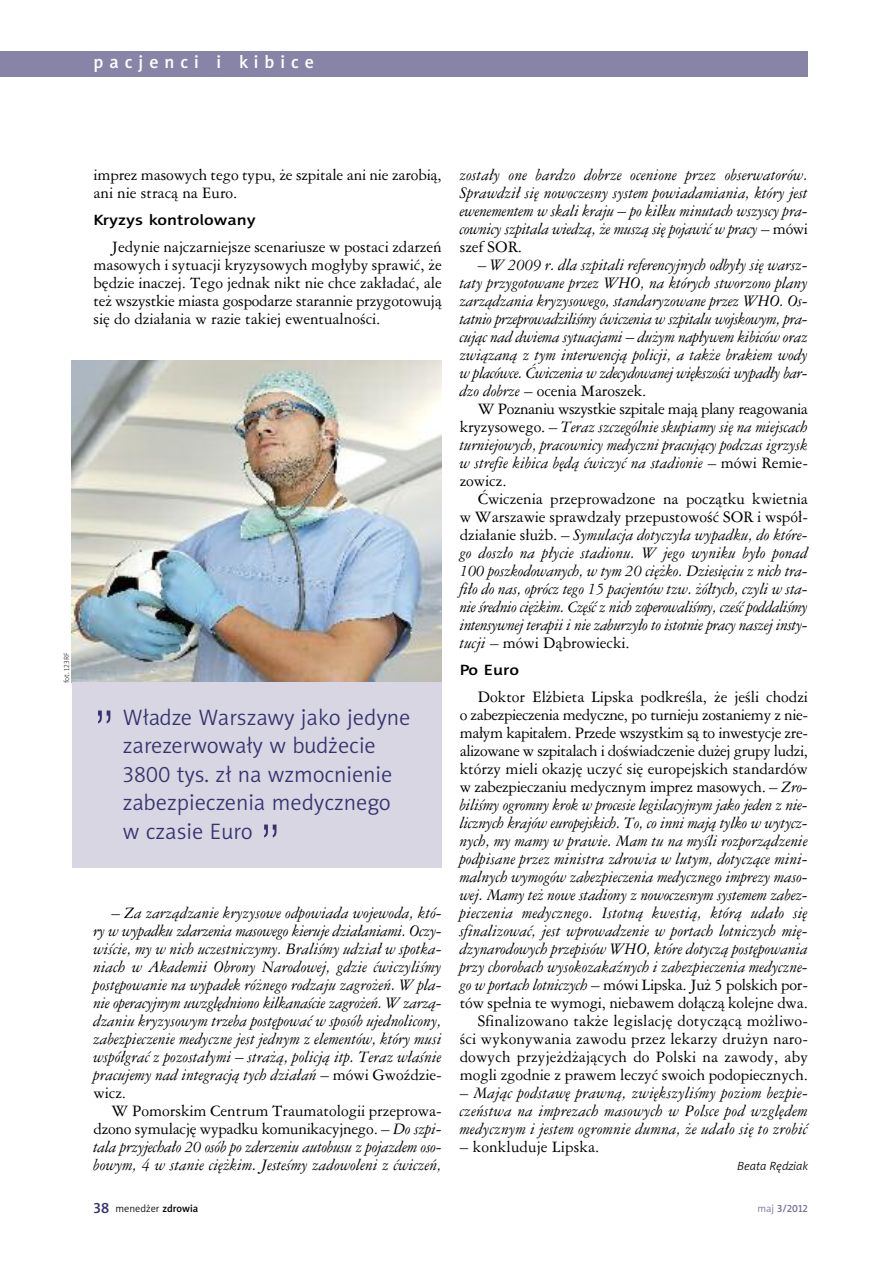
<style>
.page{position:relative;width:893px;height:1263px;background:#fff}
.page>*{position:absolute;margin:0;border:0;box-sizing:border-box;transform-origin:0 0}
.t1{font:52.5px "Swis 721 Lt PL";color:#36326d}
.t2{font:22.5px/28.5px "Naomi Sans EFNPS Light";color:#36326d}
.t3{font:18px "Naomi Sans EFNPS Medium";letter-spacing:.335em;color:#fff}
.t4{font:italic 15px/18px "Ameri Garmnd PL";letter-spacing:-.005em;color:#000;text-align:justify}
.t5{font:15px/18px "Ameri Garmnd PL";color:#000}
.t6{font:15px "Naomi Sans EFNPS Medium";color:#000;scale:1.2 1}
.t7{font:italic 12px "Naomi Sans EFNPS Light";color:#000}
.t8{font:10.5px "Naomi Sans EFNPS Light";color:#000}
.t9{font:10.5px "Naomi Sans EFNPS Medium";color:#727099}
.t10{font:7.5px "Naomi Sans EFNPS Thin";color:#000}
.s1{font-style:normal}
.s2{font-family:"Naomi Sans EFNPS Medium";font-size:15px;color:#36326d}
.s3{font-family:"Naomi Sans EFNPS Medium"}
.s4{font-family:"Naomi Sans EFNPS Light"}
</style>
<div class="page">
<div style="left:0;top:51px;width:808px;height:26px;background:#8784a8"></div>
<img style="left:72px;top:360px;width:370px;height:322px">
<div style="left:72px;top:682px;width:370px;height:185px;background:#d7d6e2"></div>
<p class="t3" style="left:94px;top:55px;width:222px">pacjenci i kibice</p>
<p class="t10" style="left:64px;top:683px;width:32px;rotate:-90deg">fot. 123RF</p>
<p class="t5" style="left:94px;top:166px;width:350px">imprez masowych tego typu, że szpitale ani nie zarobią, ani nie stracą na Euro.</p>
<p class="t6" style="left:94px;top:214px;width:137px">Kryzys kontrolowany</p>
<p class="t5" style="left:94px;top:238px;width:350px;text-align:justify;text-indent:18px">Jedynie najczarniejsze scenariusze w postaci zdarzeń masowych i sytuacji kryzysowych mogłyby sprawić, że będzie inaczej. Tego jednak nikt nie chce zakładać, ale też wszystkie miasta gospodarze starannie przygotowują się do działania w razie takiej ewentualności.</p>
<h1 class="t1" style="left:93px;top:702px;width:24px">”</h1>
<h2 class="t2" style="left:123px;top:705px;width:289px">Władze Warszawy jako jedyne zarezerwowały w budżecie<br>3800 tys. zł na wzmocnienie zabezpieczenia medycznego w czasie Euro</h2>
<h1 class="t1" style="left:259px;top:816px;width:24px">”</h1>
<p class="t4" style="left:94px;top:904px;width:350px;text-indent:18px"><span class="s1">–</span> Za zarządzanie kryzysowe odpowiada wojewoda, któ&shy;ry w wypadku zdarzenia masowego kieruje działaniami. Oczy&shy;wiście, my w nich uczestniczymy. Braliśmy udział w spotka&shy;niach w Akademii Obrony Narodowej, gdzie ćwiczyliśmy postępowanie na wypadek różnego rodzaju zagrożeń. W pla&shy;nie operacyjnym uwzględniono kilkanaście zagrożeń. W zarzą&shy;dzaniu kryzysowym trzeba postępować w sposób ujednolicony, zabezpieczenie medyczne jest jednym z elementów, który musi współgrać z pozostałymi – strażą, policją itp. Teraz właśnie pracujemy nad integracją tych działań <span class="s1">– mówi Gwoździe&shy;wicz.</span></p>
<p class="t4" style="left:94px;top:1102px;width:350px;text-indent:18px"><span class="s1">W Pomorskim Centrum Traumatologii przeprowa&shy;dzono symulację wypadku komunikacyjnego. –</span> Do szpi&shy;tala przyjechało 20 osób po zderzeniu autobusu z pojazdem oso&shy;bowym, 4 w stanie ciężkim. Jesteśmy zadowoleni z ćwiczeń,</p>
<p class="t4" style="left:460px;top:166px;width:350px">zostały one bardzo dobrze ocenione przez obserwatorów.<br>Sprawdził się nowoczesny system powiadamiania, który jest ewenementem w skali kraju – po kilku minutach wszyscy pra&shy;cownicy szpitala wiedzą, że muszą się pojawić w pracy <span class="s1">– mówi szef SOR.</span></p>
<p class="t4" style="left:460px;top:256px;width:350px;text-indent:18px"><span class="s1">–</span> W 2009 r. dla szpitali referencyjnych odbyły się warsz&shy;taty przygotowane przez WHO, na których stworzono plany zarządzania kryzysowego, standaryzowane przez WHO. Os&shy;tatnio przeprowadziliśmy ćwiczenia w szpitalu wojskowym, pra&shy;cując nad dwiema sytuacjami – dużym napływem kibiców oraz związaną z tym interwencją policji, a także brakiem wody w placówce. Ćwiczenia w zdecydowanej większości wypadły bar&shy;dzo dobrze <span class="s1">– ocenia Maroszek.</span></p>
<p class="t4" style="left:460px;top:400px;width:350px;text-indent:18px"><span class="s1">W Poznaniu wszystkie szpitale mają plany reagowania kryzysowego. –</span> Teraz szczególnie skupiamy się na miejscach turniejowych, pracownicy medyczni pracujący podczas igrzysk w strefie kibica będą ćwiczyć na stadionie <span class="s1">– mówi Remie&shy;zowicz.</span></p>
<p class="t4" style="left:460px;top:490px;width:350px;text-indent:18px"><span class="s1">Ćwiczenia przeprowadzone na początku kwietnia w Warszawie sprawdzały przepustowość SOR i współ&shy;działanie służb. –</span> Symulacja dotyczyła wypadku, do które&shy;go doszło na płycie stadionu. W jego wyniku było ponad 100 poszkodowanych, w tym 20 ciężko. Dziesięciu z nich tra&shy;fiło do nas, oprócz tego 15 pacjentów tzw. żółtych, czyli w sta&shy;nie średnio ciężkim. Część z nich zoperowaliśmy, cześć poddaliśmy intensywnej terapii i nie zaburzyło to istotnie pracy naszej insty&shy;tucji <span class="s1">– mówi Dąbrowiecki.</span></p>
<p class="t6" style="left:460px;top:664px;width:51px">Po Euro</p>
<p class="t4" style="left:460px;top:688px;width:350px;text-align:right"><span class="s1">Doktor Elżbieta Lipska podkreśla, że jeśli chodzi<br>o zabezpieczenia medyczne, po turnieju zostaniemy z nie&shy;małym kapitałem. Przede wszystkim są to inwestycje zre&shy;alizowane w szpitalach i doświadczenie dużej grupy ludzi, którzy mieli okazję uczyć się europejskich standardów w zabezpieczaniu medycznym imprez masowych. –</span> Zro&shy;biliśmy ogromny krok w procesie legislacyjnym jako jeden z nie&shy;licznych krajów europejskich. To, co inni mają tylko w wytycz&shy;nych, my mamy w prawie. Mam tu na myśli rozporządzenie podpisane przez ministra zdrowia w lutym, dotyczące mini&shy;malnych wymogów zabezpieczenia medycznego imprezy maso&shy;wej. Mamy też nowe stadiony z nowoczesnym systemem zabez&shy;pieczenia medycznego. Istotną kwestią, którą udało się sfinalizować, jest wprowadzenie w portach lotniczych mię&shy;dzynarodowych przepisów WHO, które dotyczą postępowania przy chorobach wysokozakaźnych i zabezpieczenia medyczne&shy;go w portach lotniczych <span class="s1">– mówi Lipska. Już 5 polskich por&shy;tów spełnia te wymogi, niebawem dołączą kolejne dwa.<br>Sfinalizowano także legislację dotyczącą możliwo&shy;ści wykonywania zawodu przez lekarzy drużyn naro&shy;dowych przyjeżdżających do Polski na zawody, aby mogli zgodnie z prawem leczyć swoich podopiecznych.</span></p>
<p class="t4" style="left:460px;top:1084px;width:350px"><span class="s1">–</span> Mając podstawę prawną, zwiększyliśmy poziom bezpie&shy;czeństwa na imprezach masowych w Polsce pod względem medycznym i jestem ogromnie dumna, że udało się to zrobić</p>
<p class="t5" style="left:460px;top:1138px;width:141px">– konkluduje Lipska.</p>
<p class="t7" style="left:737px;top:1161px;width:72px">Beata Rędziak</p>
<p class="t8" style="left:94px;top:1204px;width:106px"><span class="s2">38</span> menedżer <span class="s3">zdrowia</span></p>
<p class="t9" style="left:757px;top:1204px;width:52px"><span class="s4">maj</span> 3/2012</p>
</div>
